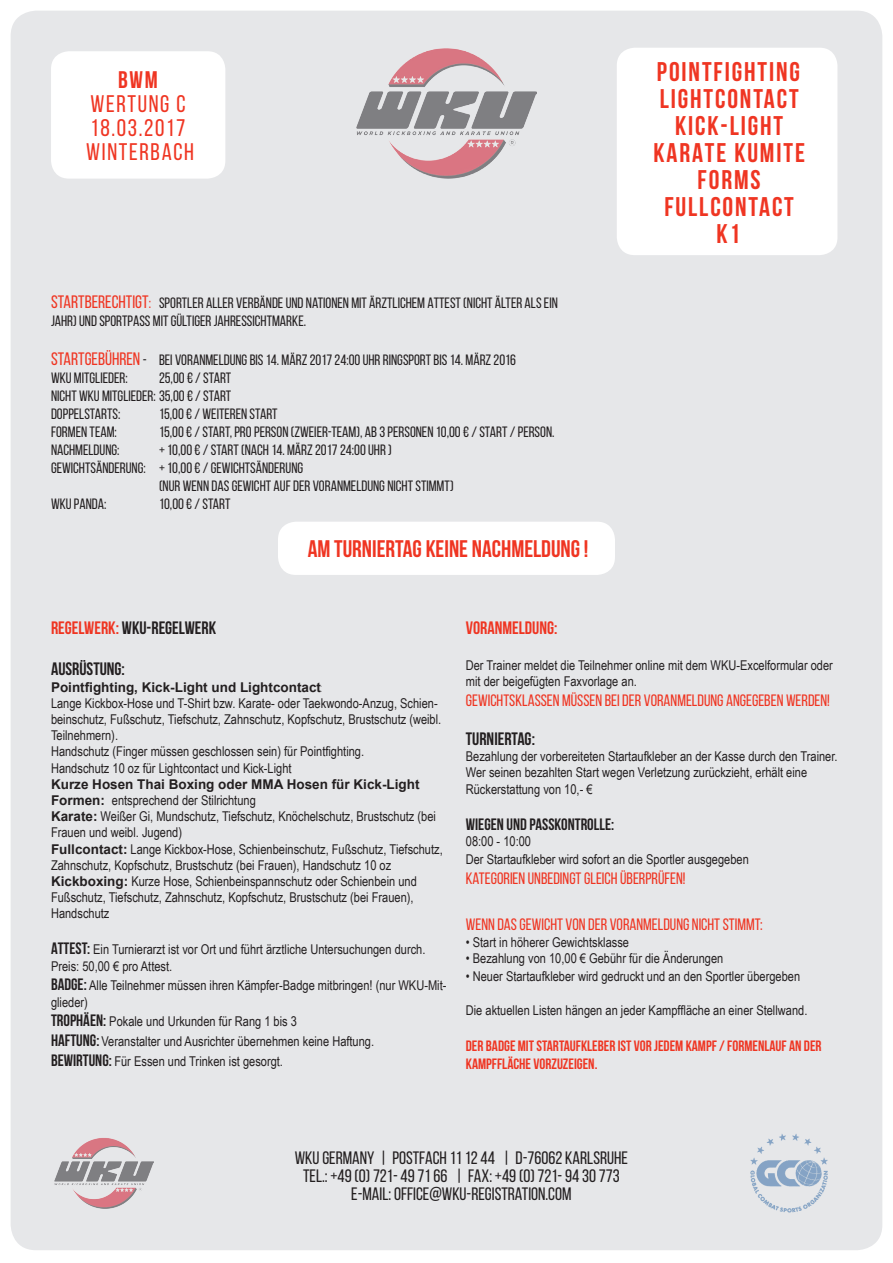
<style>
.page{position:relative;width:893px;height:1263px;background:#fff}
.page>*{position:absolute;margin:0;border:0;box-sizing:border-box;transform-origin:0 0}
.t1{font:700 27px/27px "Bebas Neue";letter-spacing:.07em;color:#ef3522;text-align:center}
.t2{font:700 24px "Bebas Neue";color:#ef3522}
.t3{font:24px "Bebas Neue";letter-spacing:.07em;color:#ef3522}
.t4{font:18px/18px "Bebas Neue";color:#231f20;text-align:center}
.t5{font:700 18px "Bebas Neue";color:#231f20}
.t6{font:700 18px "Bebas Neue";color:#ef3522}
.t7{font:16.5px "Bebas Neue";color:#ef3522}
.t8{font:700 16.5px "Bebas Neue";color:#231f20}
.t9{font:15px/18px "Bebas Neue";color:#231f20}
.t10{font:700 15px/18px "Bebas Neue";color:#ef3522}
.t11{font:13.5px/16.2px "Arial Narrow";color:#231f20}
.t12{font:700 13.5px "Arial";color:#231f20}
.s1{font-size:18px;color:#ef3522}
.s2{color:#ef3522}
.s3{font-family:"Bebas Neue";font-weight:300}
.s4{font-family:"Arial";font-weight:700}
.s5{font-family:"Bebas Neue";font-weight:700;font-size:16.5px}
</style>
<div class="page">
<div style="left:11px;top:11px;width:871px;height:1239px;background:#e6e7e9;border-radius:26px"></div>
<img style="left:54px;top:1138px;width:99px;height:71px">
<img style="left:750px;top:1134px;width:78px;height:79px">
<img style="left:356px;top:48px;width:181px;height:131px">
<div style="left:278px;top:522px;width:337px;height:53px;background:#fff;border-radius:18px"></div>
<div style="left:51px;top:51px;width:174px;height:128px;background:#fff;border-radius:18px"></div>
<div style="left:617px;top:48px;width:220px;height:207px;background:#fff;border-radius:18px"></div>
<p class="t2" style="left:118px;top:66px;width:41px">BWM</p>
<p class="t3" style="left:90px;top:91px;width:97px">WERTUNG C</p>
<p class="t3" style="left:91px;top:115px;width:96px">18.03.2017</p>
<p class="t3" style="left:86px;top:139px;width:109px">WINTERBACH</p>
<p class="t9" style="left:51px;top:293px;width:508px"><span class="s1">STARTBERECHTIGT</span><span class="s2">:</span> SPORTLER ALLER VERBÄNDE UND NATIONEN MIT ÄRZTLICHEM ATTEST (NICHT ÄLTER ALS EIN<br>JAHR) UND SPORTPASS MIT GÜLTIGER JAHRESSICHTMARKE.</p>
<p class="t9" style="left:51px;top:351px;width:467px"><span class="s1">STARTGEBÜHREN</span> - BEI VORANMELDUNG BIS 14. MÄRZ 2017 24:00 UHR RINGSPORT BIS 14. MÄRZ 2016</p>
<p class="t9" style="left:51px;top:369px;width:78px">WKU MITGLIEDER:</p>
<p class="t9" style="left:159px;top:369px;width:74px">25,00 € / START</p>
<p class="t9" style="left:51px;top:387px;width:182px">NICHT WKU MITGLIEDER: 35,00 € / START</p>
<p class="t9" style="left:51px;top:405px;width:71px">DOPPELSTARTS:</p>
<p class="t9" style="left:159px;top:405px;width:120px">15,00 € / WEITEREN START</p>
<p class="t9" style="left:51px;top:423px;width:67px">FORMEN TEAM:</p>
<p class="t9" style="left:159px;top:423px;width:397px">15,00 € / START, PRO PERSON (ZWEIER-TEAM), AB 3 PERSONEN 10,00 € / START / PERSON.</p>
<p class="t9" style="left:51px;top:441px;width:70px">NACHMELDUNG:</p>
<p class="t9" style="left:159px;top:441px;width:234px">+ 10,00 € / START (NACH 14. MÄRZ 2017 24:00 UHR )</p>
<p class="t9" style="left:51px;top:459px;width:254px">GEWICHTSÄNDERUNG: + 10,00 € / GEWICHTSÄNDERUNG</p>
<p class="t9" style="left:159px;top:477px;width:296px">(NUR WENN DAS GEWICHT AUF DER VORANMELDUNG NICHT STIMMT)</p>
<p class="t9" style="left:51px;top:495px;width:57px">WKU PANDA:</p>
<p class="t9" style="left:159px;top:495px;width:73px">10,00 € / START</p>
<p class="t2" style="left:308px;top:536px;width:282px">AM TURNIERTAG KEINE NACHMELDUNG !</p>
<p class="t1" style="left:657px;top:57px;width:145px">POINTFIGHTING</p>
<p class="t1" style="left:660px;top:84px;width:140px">LIGHTCONTACT</p>
<p class="t1" style="left:675px;top:111px;width:110px">KICK-LIGHT</p>
<p class="t1" style="left:653px;top:138px;width:153px">KARATE KUMITE<br>FORMS</p>
<p class="t1" style="left:664px;top:192px;width:131px">FULLCONTACT</p>
<p class="t1" style="left:716px;top:219px;width:25px">K1</p>
<p class="t5" style="left:51px;top:618px;width:167px"><span class="s2">REGELWERK:</span> WKU-REGELWERK</p>
<p class="t5" style="left:51px;top:659px;width:75px">AUSRÜSTUNG:</p>
<p class="t12" style="left:51px;top:678px;width:273px">Pointfighting, Kick-Light und Lightcontact<span class="s3">:</span></p>
<p class="t11" style="left:51px;top:694px;width:392px">Lange Kickbox-Hose und T-Shirt bzw. Karate- oder Taekwondo-Anzug, Schien&shy;beinschutz, Fußschutz, Tiefschutz, Zahnschutz, Kopfschutz, Brustschutz (weibl.<br>Teilnehmern).</p>
<p class="t11" style="left:51px;top:743px;width:315px">Handschutz (Finger müssen geschlossen sein) für Pointfighting.</p>
<p class="t11" style="left:51px;top:759px;width:242px">Handschutz 10 oz für Lightcontact und Kick-Light</p>
<p class="t12" style="left:51px;top:775px;width:370px">Kurze Hosen Thai Boxing oder MMA Hosen für Kick-Light</p>
<p class="t11" style="left:51px;top:792px;width:206px"><span class="s4">Formen:</span> entsprechend der Stilrichtung</p>
<p class="t11" style="left:51px;top:808px;width:386px"><span class="s4">Karate:</span> Weißer Gi, Mundschutz, Tiefschutz, Knöchelschutz, Brustschutz (bei<br>Frauen und weibl. Jugend)</p>
<p class="t11" style="left:51px;top:840px;width:393px"><span class="s4">Fullcontact:</span> Lange Kickbox-Hose, Schienbeinschutz, Fußschutz, Tiefschutz,<br>Zahnschutz, Kopfschutz, Brustschutz (bei Frauen), Handschutz 10 oz</p>
<p class="t11" style="left:51px;top:873px;width:367px"><span class="s4">Kickboxing:</span> Kurze Hose, Schienbeinspannschutz oder Schienbein und<br>Fußschutz, Tiefschutz, Zahnschutz, Kopfschutz, Brustschutz (bei Frauen),<br>Handschutz</p>
<p class="t11" style="left:51px;top:941px;width:376px"><span class="s5">ATTEST:</span> Ein Turnierarzt ist vor Ort und führt ärztliche Untersuchungen durch.<br>Preis: 50,00 € pro Attest.</p>
<p class="t11" style="left:51px;top:977px;width:397px"><span class="s5">BADGE:</span> Alle Teilnehmer müssen ihren Kämpfer-Badge mitbringen! (nur WKU-Mit&shy;glieder)</p>
<p class="t11" style="left:51px;top:1013px;width:247px"><span class="s5">TROPHÄEN:</span> Pokale und Urkunden für Rang 1 bis 3</p>
<p class="t11" style="left:51px;top:1033px;width:325px"><span class="s5">HAFTUNG:</span> Veranstalter und Ausrichter übernehmen keine Haftung.</p>
<p class="t11" style="left:51px;top:1053px;width:233px"><span class="s5">BEWIRTUNG:</span> Für Essen und Trinken ist gesorgt.</p>
<p class="t6" style="left:466px;top:618px;width:93px">VORANMELDUNG:</p>
<p class="t11" style="left:466px;top:657px;width:369px">Der Trainer meldet die Teilnehmer online mit dem WKU-Excelformular oder</p>
<p class="t11" style="left:466px;top:673px;width:173px">mit der beigefügten Faxvorlage an.</p>
<p class="t7" style="left:466px;top:691px;width:366px">GEWICHTSKLASSEN MÜSSEN BEI DER VORANMELDUNG ANGEGEBEN WERDEN!</p>
<p class="t5" style="left:466px;top:729px;width:71px">TURNIERTAG:</p>
<p class="t11" style="left:466px;top:748px;width:373px">Bezahlung der vorbereiteten Startaufkleber an der Kasse durch den Trainer.</p>
<p class="t11" style="left:466px;top:764px;width:343px">Wer seinen bezahlten Start wegen Verletzung zurückzieht, erhält eine<br>Rückerstattung von 10,- €</p>
<p class="t8" style="left:466px;top:815px;width:150px">WIEGEN UND PASSKONTROLLE:</p>
<p class="t11" style="left:466px;top:832px;width:67px">08:00 - 10:00</p>
<p class="t11" style="left:466px;top:850px;width:285px">Der Startaufkleber wird sofort an die Sportler ausgegeben</p>
<p class="t7" style="left:466px;top:869px;width:221px">KATEGORIEN UNBEDINGT GLEICH ÜBERPRÜFEN!</p>
<p class="t7" style="left:466px;top:916px;width:298px">WENN DAS GEWICHT VON DER VORANMELDUNG NICHT STIMMT:</p>
<p class="t11" style="left:466px;top:933px;width:165px">• Start in höherer Gewichtsklasse</p>
<p class="t11" style="left:466px;top:949px;width:259px">• Bezahlung von 10,00 € Gebühr für die Änderungen</p>
<p class="t11" style="left:466px;top:967px;width:336px">• Neuer Startaufkleber wird gedruckt und an den Sportler übergeben</p>
<p class="t11" style="left:466px;top:1002px;width:343px">Die aktuellen Listen hängen an jeder Kampffläche an einer Stellwand.</p>
<p class="t10" style="left:466px;top:1037px;width:357px">DER BADGE MIT STARTAUFKLEBER IST VOR JEDEM KAMPF / FORMENLAUF AN DER<br>KAMPFFLÄCHE VORZUZEIGEN.</p>
<h3 class="t4" style="left:295px;top:1148px;width:335px">WKU GERMANY | POSTFACH 11 12 44 | D-76062 KARLSRUHE<br>TEL.: +49 (0) 721- 49 71 66 | FAX: +49 (0) 721- 94 30 773<br>E-MAIL: OFFICE@WKU-REGISTRATION.COM</h3>
</div>
